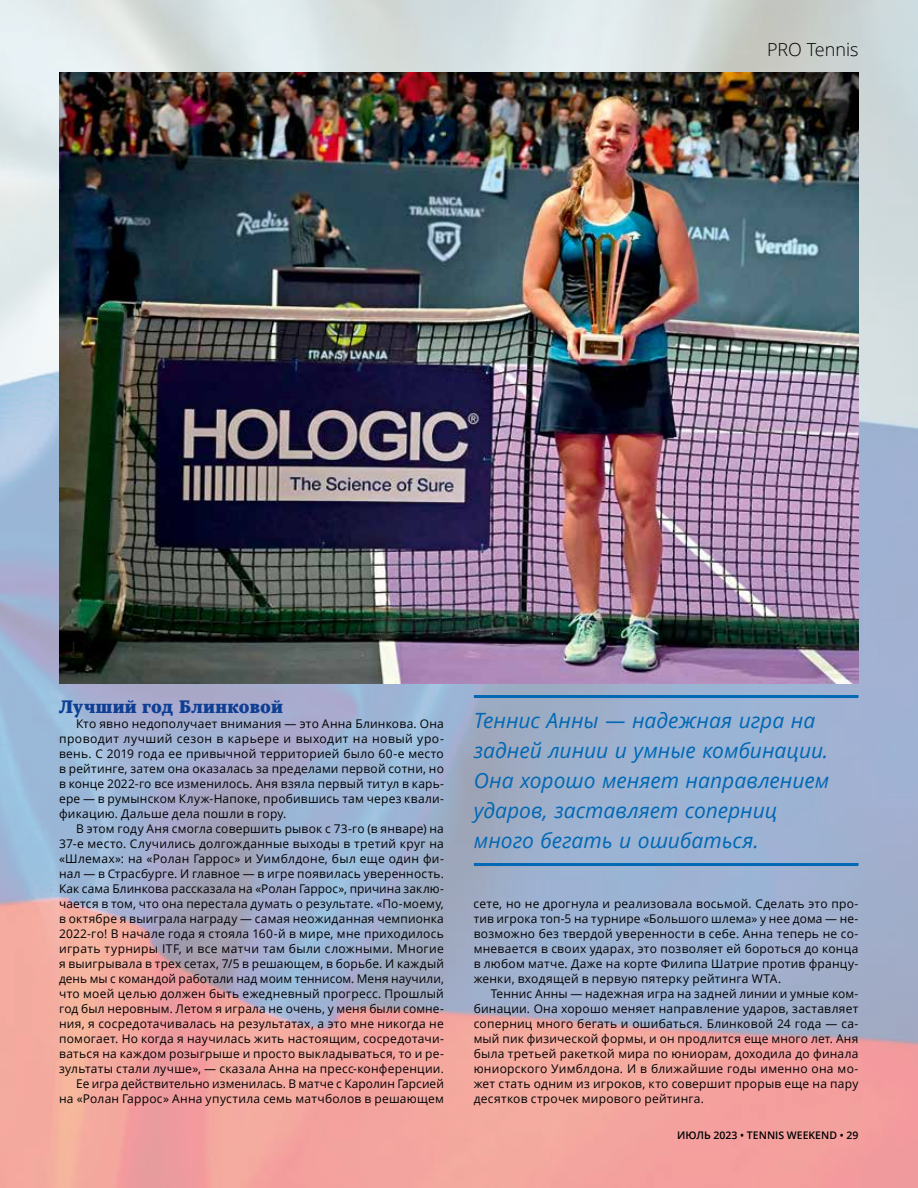
<style>
.page{position:relative;width:918px;height:1188px;background:#fff}
.page>*{position:absolute;margin:0;border:0;box-sizing:border-box;transform-origin:0 0}
.t1{font:italic 21px/30px "Open Sans";color:#0068b4}
.t2{font:900 18px "TT Bells";letter-spacing:.02em;color:#0f3f93}
.t3{font:300 18px "Open Sans";color:#000}
.t4{font:12px/15px "Open Sans";letter-spacing:.02em;color:#000;text-align:justify}
.t5{font:600 10.5px "Open Sans";color:#000}
</style>
<div class="page">
<img style="left:0;top:0;width:918px;height:1188px">
<hr style="left:474px;top:695px;width:384px;height:3px;background:#0068b4">
<hr style="left:474px;top:863px;width:384px;height:3px;background:#0068b4">
<img style="left:0;top:842px;width:11px;height:346px">
<img style="left:59px;top:72px;width:800px;height:611px">
<h2 class="t3" style="left:767px;top:38px;width:93px">PRO Tennis</h2>
<h2 class="t2" style="left:59px;top:695px;width:225px">Лучший год Блинковой</h2>
<p class="t4" style="left:59px;top:716px;width:386px;text-indent:17px">Кто явно недополучает внимания — это Анна Блинкова. Она проводит лучший сезон в карьере и выходит на новый уро‑ вень. С 2019 года ее привычной территорией было 60‑е место в рейтинге, затем она оказалась за пределами первой сотни, но в конце 2022‑го все изменилось. Аня взяла первый титул в карь&shy;ере — в румынском Клуж--Напоке, пробившись там через квали‑ фикацию. Дальше дела пошли в гору.</p>
<p class="t4" style="left:59px;top:821px;width:386px;text-align:right">В этом году Аня смогла совершить рывок с 73‑го (в январе) на 37‑е место. Случились долгожданные выходы в третий круг на «Шлемах»: на «Ролан Гаррос» и Уимблдоне, был еще один фи‑ нал — в Страсбурге. И главное — в игре появилась уверенность.<br>Как сама Блинкова рассказала на «Ролан Гаррос», причина заклю‑ чается в том, что она перестала думать о результате. «По-моему, в октябре я выиграла награду — самая неожиданная чемпионка 2022‑го! В начале года я стояла 160‑й в мире, мне приходилось играть турниры ITF, и все матчи там были сложными. Многие я выигрывала в трех сетах, 7/5 в решающем, в борьбе. И каждый день мы с командой работали над моим теннисом. Меня научили, что моей целью должен быть ежедневный прогресс. Прошлый год был неровным. Летом я играла не очень, у меня были сомне‑ ния, я сосредотачивалась на результатах, а это мне никогда не помогает. Но когда я научилась жить настоящим, сосредотачи‑ ваться на каждом розыгрыше и просто выкладываться, то и ре‑ зультаты стали лучше», — сказала Анна на пресс--конференции.<br>Ее игра действительно изменилась. В матче с Каролин Гарсией на «Ролан Гаррос» Анна упустила семь матчболов в решающем</p>
<h1 class="t1" style="left:474px;top:705px;width:357px">Теннис Анны — надежная игра на задней линии и умные комбинации.<br>Она хорошо меняет направлением ударов, заставляет соперниц много бегать и ошибаться.</h1>
<p class="t4" style="left:474px;top:896px;width:386px">сете, но не дрогнула и реализовала восьмой. Сделать это про‑ тив игрока топ‑5 на турнире «Большого шлема» у нее дома — не‑ возможно без твердой уверенности в себе. Анна теперь не со‑ мневается в своих ударах, это позволяет ей бороться до конца в любом матче. Даже на корте Филипа Шатрие против францу‑ женки, входящей в первую пятерку рейтинга WTA.</p>
<p class="t4" style="left:474px;top:986px;width:386px;text-indent:17px">Теннис Анны — надежная игра на задней линии и умные ком‑ бинации. Она хорошо меняет направление ударов, заставляет соперниц много бегать и ошибаться. Блинковой 24 года — са‑ мый пик физической формы, и он продлится еще много лет. Аня была третьей ракеткой мира по юниорам, доходила до финала юниорского Уимблдона. И в ближайшие годы именно она мо‑ жет стать одним из игроков, кто совершит прорыв еще на пару десятков строчек мирового рейтинга.</p>
<p class="t5" style="left:677px;top:1128px;width:183px">ИЮЛЬ 2023 • TENNIS WEEKEND • 29</p>
</div>
